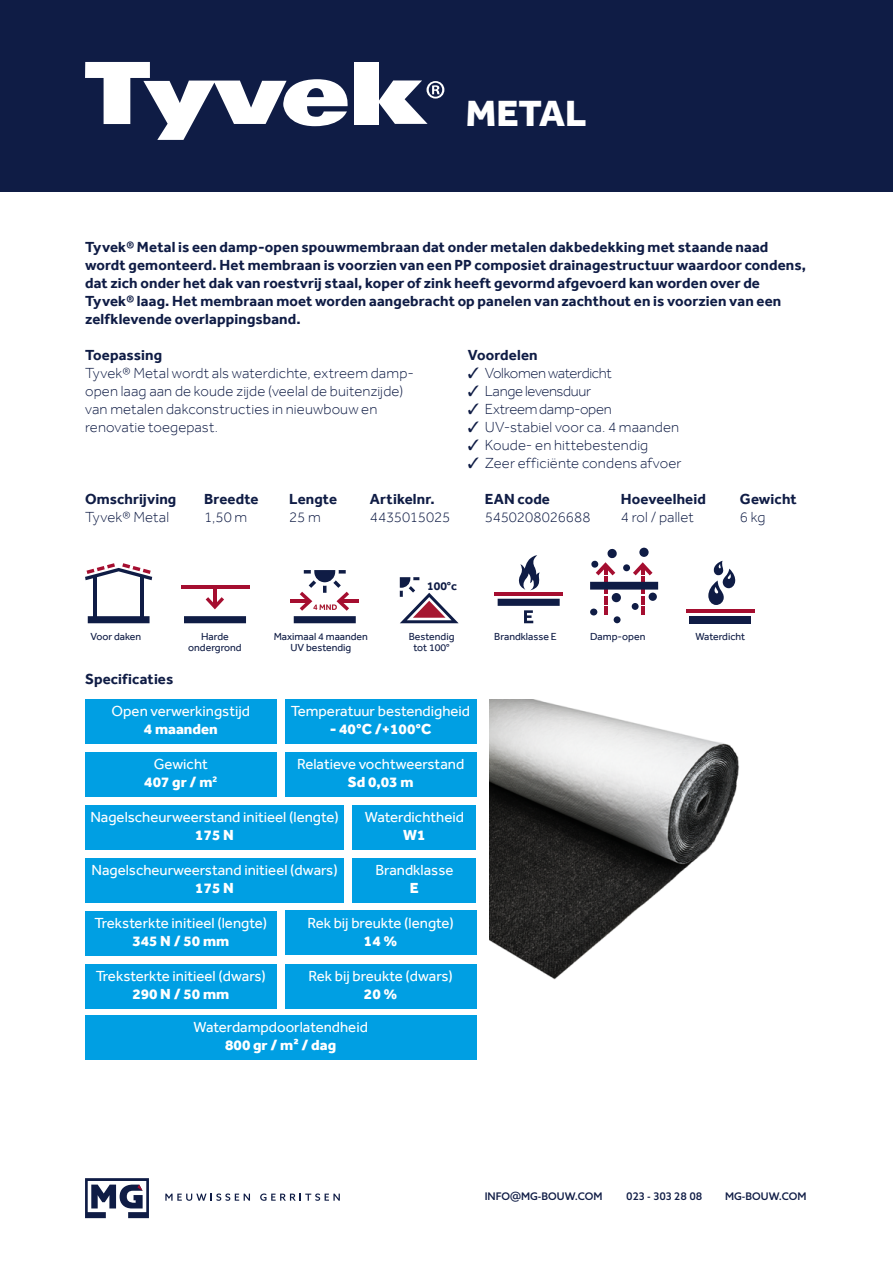
<style>
.page{position:relative;width:893px;height:1263px;background:#fff}
.page>*{position:absolute;margin:0;border:0;box-sizing:border-box;transform-origin:0 0}
.t1{font:800 37.5px "Effra";letter-spacing:-.005em;color:#fff}
.t2{font:700 15px/18px "Effra";letter-spacing:.01em;color:#0f1c45}
.t3{font:15px/18px "Effra";color:#fff;text-align:center}
.t4{font:300 15px/18px "Effra";letter-spacing:.005em;color:#0f1c45}
.t5{font:800 15px "Effra";color:#fff}
.t6{font:300 15px "Effra";letter-spacing:-.02em;color:#0f1c45}
.t7{font:300 15px "Effra";letter-spacing:-.025em;color:#0f1c45}
.t8{font:700 12.15px "Effra";color:#0f1c45}
.t9{font:10.5px/10.5px "Effra";color:#0f1c45;text-align:center}
.t10{font:500 10.5px "Azo Sans";color:#0f1c45}
.s1{font-weight:800}
.s2{font-size:13.5px}
</style>
<div class="page">
<div style="left:0;top:0;width:893px;height:191px;background:#0f1c45"></div>
<img style="left:490px;top:699px;width:249px;height:281px">
<hr style="left:339px;top:599px;width:19px;height:4px;background:#a50e30">
<hr style="left:290px;top:599px;width:20px;height:4px;background:#a50e30">
<svg style="left:294px;top:570px;width:62px;height:53px"></svg>
<hr style="left:604px;top:576px;width:3px;height:18px;background:#a50e30">
<svg style="left:604px;top:596px;width:3px;height:18px"></svg>
<svg style="left:633px;top:562px;width:19px;height:13px"></svg>
<hr style="left:641px;top:576px;width:4px;height:18px;background:#a50e30">
<svg style="left:641px;top:596px;width:4px;height:18px"></svg>
<div style="left:612px;top:593px;width:9px;height:9px;background:#0f1c45;border-radius:50%"></div>
<div style="left:639px;top:548px;width:10px;height:9px;background:#0f1c45;border-radius:50%"></div>
<svg style="left:591px;top:548px;width:26px;height:27px"></svg>
<div style="left:623px;top:564px;width:7px;height:7px;background:#0f1c45;border-radius:50%"></div>
<div style="left:649px;top:593px;width:8px;height:8px;background:#0f1c45;border-radius:50%"></div>
<div style="left:614px;top:616px;width:7px;height:7px;background:#0f1c45;border-radius:50%"></div>
<div style="left:632px;top:603px;width:7px;height:7px;background:#0f1c45;border-radius:50%"></div>
<div style="left:590px;top:608px;width:7px;height:7px;background:#0f1c45;border-radius:50%"></div>
<svg style="left:590px;top:582px;width:68px;height:8px"></svg>
<svg style="left:708px;top:561px;width:27px;height:44px"></svg>
<hr style="left:686px;top:609px;width:68px;height:3px;background:#a50e30">
<div style="left:689px;top:616px;width:62px;height:7px;background:#0f1c45"></div>
<svg style="left:498px;top:599px;width:62px;height:24px"></svg>
<hr style="left:495px;top:592px;width:68px;height:3px;background:#a50e30">
<svg style="left:518px;top:555px;width:22px;height:35px"></svg>
<hr style="left:94px;top:576px;width:3px;height:45px;background:#0f1c45">
<hr style="left:140px;top:576px;width:4px;height:45px;background:#0f1c45">
<svg style="left:88px;top:616px;width:62px;height:7px"></svg>
<svg style="left:85px;top:563px;width:67px;height:17px"></svg>
<svg style="left:400px;top:577px;width:59px;height:46px"></svg>
<hr style="left:213px;top:586px;width:4px;height:21px;background:#a50e30">
<svg style="left:206px;top:597px;width:18px;height:12px"></svg>
<svg style="left:184px;top:616px;width:62px;height:7px"></svg>
<hr style="left:181px;top:585px;width:68px;height:4px;background:#a50e30">
<div style="left:85px;top:699px;width:191px;height:45px;background:#009fe3"></div>
<div style="left:285px;top:699px;width:191px;height:45px;background:#009fe3"></div>
<div style="left:85px;top:752px;width:191px;height:44px;background:#009fe3"></div>
<div style="left:352px;top:805px;width:124px;height:44px;background:#009fe3"></div>
<div style="left:85px;top:805px;width:259px;height:44px;background:#009fe3"></div>
<div style="left:285px;top:752px;width:191px;height:44px;background:#009fe3"></div>
<div style="left:85px;top:858px;width:259px;height:44px;background:#009fe3"></div>
<div style="left:352px;top:858px;width:124px;height:44px;background:#009fe3"></div>
<div style="left:85px;top:911px;width:191px;height:44px;background:#009fe3"></div>
<div style="left:285px;top:911px;width:191px;height:44px;background:#009fe3"></div>
<div style="left:85px;top:964px;width:191px;height:44px;background:#009fe3"></div>
<div style="left:285px;top:964px;width:191px;height:44px;background:#009fe3"></div>
<div style="left:85px;top:1015px;width:391px;height:44px;background:#009fe3"></div>
<svg style="left:85px;top:62px;width:263px;height:78px"></svg>
<div style="left:354px;top:62px;width:24px;height:62px;background:#fff"></div>
<svg style="left:378px;top:80px;width:66px;height:44px"></svg>
<svg style="left:165px;top:1193px;width:85px;height:8px"></svg>
<svg style="left:260px;top:1193px;width:80px;height:8px"></svg>
<svg style="left:85px;top:1178px;width:64px;height:40px"></svg>
<h1 class="t1" style="left:466px;top:91px;width:122px">METAL</h1>
<p class="t2" style="left:85px;top:238px;width:722px">Tyvek® Metal is een damp-open spouwmembraan dat onder metalen dakbedekking met staande naad wordt gemonteerd. Het membraan is voorzien van een PP composiet drainagestructuur waardoor condens, dat zich onder het dak van roestvrij staal, koper of zink heeft gevormd afgevoerd kan worden over de Tyvek® laag. Het membraan moet worden aangebracht op panelen van zachthout en is voorzien van een zelfklevende overlappingsband.</p>
<p class="t2" style="left:85px;top:346px;width:79px">Toepassing</p>
<p class="t4" style="left:85px;top:364px;width:330px">Tyvek® Metal wordt als waterdichte, extreem damp&shy;open laag aan de koude zijde (veelal de buitenzijde) van metalen dakconstructies in nieuwbouw en renovatie toegepast.</p>
<p class="t2" style="left:468px;top:346px;width:71px">Voordelen</p>
<p class="t7" style="left:468px;top:364px;width:146px">✓ Volkomen waterdicht</p>
<p class="t6" style="left:468px;top:382px;width:125px">✓ Lange levensduur</p>
<p class="t6" style="left:468px;top:400px;width:145px">✓ Extreem damp-open</p>
<p class="t4" style="left:468px;top:418px;width:213px">✓ UV-stabiel voor ca. 4 maanden</p>
<p class="t4" style="left:468px;top:436px;width:182px">✓ Koude- en hittebestendig</p>
<p class="t4" style="left:468px;top:454px;width:215px">✓ Zeer efficiënte condens afvoer</p>
<p class="t2" style="left:85px;top:490px;width:93px">Omschrijving</p>
<p class="t2" style="left:204px;top:490px;width:56px">Breedte</p>
<p class="t2" style="left:289px;top:490px;width:49px">Lengte</p>
<p class="t2" style="left:370px;top:490px;width:66px">Artikelnr.</p>
<p class="t2" style="left:485px;top:490px;width:67px">EAN code</p>
<p class="t2" style="left:621px;top:490px;width:87px">Hoeveelheid</p>
<p class="t2" style="left:740px;top:490px;width:58px">Gewicht</p>
<p class="t4" style="left:85px;top:508px;width:86px">Tyvek® Metal</p>
<p class="t4" style="left:204px;top:508px;width:45px">1,50 m</p>
<p class="t4" style="left:289px;top:508px;width:33px">25 m</p>
<p class="t4" style="left:370px;top:508px;width:82px">4435015025</p>
<p class="t4" style="left:485px;top:508px;width:107px">5450208026688</p>
<p class="t4" style="left:621px;top:508px;width:74px">4 rol / pallet</p>
<p class="t4" style="left:740px;top:508px;width:27px">6 kg</p>
<p class="t8" style="left:427px;top:579px;width:31px">100°c</p>
<p class="t9" style="left:91px;top:631px;width:52px">Voor daken</p>
<p class="t9" style="left:409px;top:631px;width:47px">Bestendig tot 100°</p>
<p class="t9" style="left:188px;top:631px;width:55px">Harde ondergrond</p>
<p class="t9" style="left:274px;top:631px;width:96px">Maximaal 4 maanden</p>
<p class="t9" style="left:494px;top:631px;width:64px">Brandklasse E</p>
<p class="t9" style="left:590px;top:631px;width:57px">Damp-open</p>
<p class="t9" style="left:695px;top:631px;width:51px">Waterdicht</p>
<p class="t9" style="left:290px;top:642px;width:62px">UV bestendig</p>
<p class="t2" style="left:85px;top:670px;width:90px">Specificaties</p>
<p class="t3" style="left:112px;top:702px;width:140px">Open verwerkingstijd</p>
<p class="t5" style="left:144px;top:720px;width:75px">4 maanden</p>
<p class="t3" style="left:144px;top:755px;width:75px">Gewicht<br><span class="s1">407 gr / m</span><sup>2</sup></p>
<p class="t3" style="left:291px;top:702px;width:181px">Temperatuur bestendigheid</p>
<p class="t5" style="left:330px;top:720px;width:103px">- 40°C /+100°C</p>
<p class="t3" style="left:297px;top:755px;width:169px">Relatieve vochtweerstand</p>
<p class="t5" style="left:348px;top:773px;width:67px">Sd 0,03 m</p>
<p class="t3" style="left:90px;top:808px;width:250px">Nagelscheurweerstand initieel (lengte)</p>
<p class="t5" style="left:195px;top:826px;width:40px">175 N</p>
<p class="t3" style="left:91px;top:861px;width:248px">Nagelscheurweerstand initieel (dwars)</p>
<p class="t5" style="left:195px;top:879px;width:40px">175 N</p>
<p class="t3" style="left:365px;top:808px;width:101px">Waterdichtheid</p>
<p class="t5" style="left:403px;top:826px;width:24px">W1</p>
<p class="t3" style="left:375px;top:861px;width:80px">Brandklasse</p>
<p class="t5" style="left:410px;top:879px;width:10px">E</p>
<p class="t3" style="left:95px;top:914px;width:174px">Treksterkte initieel (lengte)</p>
<p class="t5" style="left:132px;top:932px;width:98px">345 N / 50 mm</p>
<p class="t3" style="left:307px;top:914px;width:148px">Rek bij breukte (lengte)</p>
<p class="t5" style="left:364px;top:932px;width:35px">14 %</p>
<p class="t3" style="left:308px;top:967px;width:146px">Rek bij breukte (dwars)</p>
<p class="t5" style="left:364px;top:985px;width:35px">20 %</p>
<p class="t3" style="left:194px;top:1018px;width:176px">Waterdampdoorlatendheid</p>
<p class="t5" style="left:225px;top:1036px;width:113px">800 gr / m² / dag</p>
<p class="t3" style="left:96px;top:967px;width:172px">Treksterkte initieel (dwars)</p>
<p class="t5" style="left:132px;top:985px;width:98px">290 N / 50 mm</p>
<p class="t10" style="left:485px;top:1190px;width:119px">INFO<span class="s2">@</span>MG-BOUW.COM</p>
<p class="t10" style="left:626px;top:1190px;width:78px">023 - 303 28 08</p>
<p class="t10" style="left:725px;top:1190px;width:83px">MG-BOUW.COM</p>
</div>
